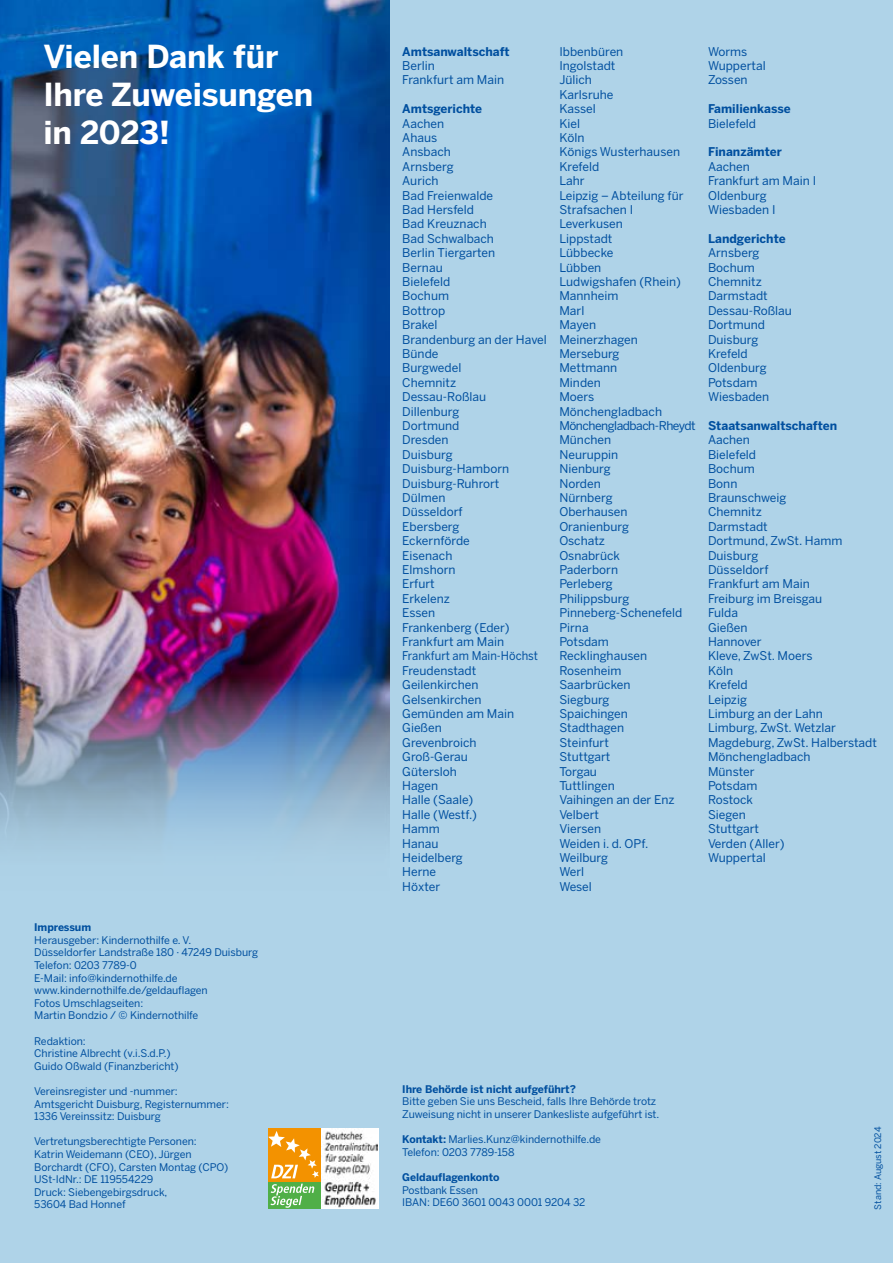
<style>
.page{position:relative;width:893px;height:1263px;background:#afd3e8}
.page>*{position:absolute;margin:0;border:0;box-sizing:border-box;transform-origin:0 0}
.t1{font:700 31.5px/37.8px "Benton Sans";letter-spacing:-.005em;color:#fff}
.t2{font:12px/14.4px "Benton Sans";color:#004f9f}
.t3{font:700 12px "Benton Sans";color:#004f9f}
.t4{font:10.5px/12.6px "Benton Sans";letter-spacing:-.005em;color:#004f9f}
.t5{font:700 10.5px "Benton Sans";letter-spacing:-.005em;color:#004f9f}
.t6{font:9px "Benton Sans";color:#004f9f}
.s1{font-weight:700}
</style>
<div class="page">
<img style="left:0;top:0;width:390px;height:846px">
<div style="left:269px;top:1178px;width:53px;height:6px;background:#f39200"></div>
<div style="left:269px;top:1128px;width:53px;height:53px;background:#f39200"></div>
<div style="left:269px;top:1182px;width:53px;height:27px;background:#50af47"></div>
<svg style="left:271px;top:1184px;width:43px;height:24px"></svg>
<svg style="left:269px;top:1131px;width:50px;height:47px"></svg>
<div style="left:322px;top:1128px;width:57px;height:81px;background:#fff"></div>
<img style="left:324px;top:1131px;width:53px;height:77px">
<h1 class="t1" style="left:43px;top:37px;width:271px">Vielen Dank für<br>Ihre Zuweisungen in 2023!</h1>
<p class="t3" style="left:402px;top:44px;width:109px">Amtsanwaltschaft</p>
<p class="t2" style="left:402px;top:58px;width:103px">Berlin<br>Frankfurt am Main</p>
<p class="t3" style="left:402px;top:102px;width:81px">Amtsgerichte</p>
<p class="t2" style="left:402px;top:116px;width:146px">Aachen<br>Ahaus<br>Ansbach<br>Arnsberg<br>Aurich<br>Bad Freienwalde<br>Bad Hersfeld<br>Bad Kreuznach<br>Bad Schwalbach<br>Berlin Tiergarten<br>Bernau<br>Bielefeld<br>Bochum<br>Bottrop<br>Brakel<br>Brandenburg an der Havel<br>Bünde<br>Burgwedel<br>Chemnitz<br>Dessau-Roßlau<br>Dillenburg<br>Dortmund<br>Dresden<br>Duisburg<br>Duisburg-Hamborn<br>Duisburg-Ruhrort<br>Dülmen<br>Düsseldorf<br>Ebersberg<br>Eckernförde<br>Eisenach<br>Elmshorn<br>Erfurt<br>Erkelenz<br>Essen<br>Frankenberg (Eder)<br>Frankfurt am Main<br>Frankfurt am Main-Höchst<br>Freudenstadt<br>Geilenkirchen<br>Gelsenkirchen<br>Gemünden am Main<br>Gießen<br>Grevenbroich<br>Groß-Gerau<br>Gütersloh<br>Hagen<br>Halle (Saale)<br>Halle (Westf.)<br>Hamm<br>Hanau<br>Heidelberg<br>Herne<br>Höxter</p>
<p class="t2" style="left:559px;top:44px;width:138px">Ibbenbüren<br>Ingolstadt<br>Jülich<br>Karlsruhe<br>Kassel<br>Kiel<br>Köln<br>Königs Wusterhausen<br>Krefeld<br>Lahr<br>Leipzig – Abteilung für<br>Strafsachen I<br>Leverkusen<br>Lippstadt<br>Lübbecke<br>Lübben<br>Ludwigshafen (Rhein)<br>Mannheim<br>Marl<br>Mayen<br>Meinerzhagen<br>Merseburg<br>Mettmann<br>Minden<br>Moers<br>Mönchengladbach<br>Mönchengladbach-Rheydt<br>München<br>Neuruppin<br>Nienburg<br>Norden<br>Nürnberg<br>Oberhausen<br>Oranienburg<br>Oschatz<br>Osnabrück<br>Paderborn<br>Perleberg<br>Philippsburg<br>Pinneberg-Schenefeld<br>Pirna<br>Potsdam<br>Recklinghausen<br>Rosenheim<br>Saarbrücken<br>Siegburg<br>Spaichingen<br>Stadthagen<br>Steinfurt<br>Stuttgart<br>Torgau<br>Tuttlingen<br>Vaihingen an der Enz<br>Velbert<br>Viersen<br>Weiden i. d. OPf.<br>Weilburg<br>Werl<br>Wesel</p>
<p class="t2" style="left:708px;top:44px;width:59px">Worms<br>Wuppertal<br>Zossen</p>
<p class="t3" style="left:708px;top:102px;width:84px">Familienkasse</p>
<p class="t2" style="left:708px;top:116px;width:50px">Bielefeld</p>
<p class="t3" style="left:708px;top:145px;width:75px">Finanzämter</p>
<p class="t2" style="left:708px;top:159px;width:110px">Aachen<br>Frankfurt am Main I<br>Oldenburg<br>Wiesbaden I</p>
<p class="t3" style="left:708px;top:231px;width:79px">Landgerichte</p>
<p class="t2" style="left:708px;top:245px;width:85px">Arnsberg<br>Bochum<br>Chemnitz<br>Darmstadt<br>Dessau-Roßlau<br>Dortmund<br>Duisburg<br>Krefeld<br>Oldenburg<br>Potsdam<br>Wiesbaden</p>
<p class="t3" style="left:708px;top:418px;width:131px">Staatsanwaltschaften</p>
<p class="t2" style="left:708px;top:433px;width:170px">Aachen<br>Bielefeld<br>Bochum<br>Bonn<br>Braunschweig<br>Chemnitz<br>Darmstadt<br>Dortmund, ZwSt. Hamm<br>Duisburg<br>Düsseldorf<br>Frankfurt am Main<br>Freiburg im Breisgau<br>Fulda<br>Gießen<br>Hannover<br>Kleve, ZwSt. Moers<br>Köln<br>Krefeld<br>Leipzig<br>Limburg an der Lahn<br>Limburg, ZwSt. Wetzlar<br>Magdeburg, ZwSt. Halberstadt<br>Mönchengladbach<br>Münster<br>Potsdam<br>Rostock<br>Siegen<br>Stuttgart<br>Verden (Aller)<br>Wuppertal</p>
<p class="t5" style="left:34px;top:921px;width:58px">Impressum</p>
<p class="t4" style="left:34px;top:933px;width:225px">Herausgeber: Kindernothilfe e. V.<br>Düsseldorfer Landstraße 180 · 47249 Duisburg Telefon: 0203 7789-0<br>E-Mail: info@kindernothilfe.de www.kindernothilfe.de/geldauflagen<br>Fotos Umschlagseiten:<br>Martin Bondzio / © Kindernothilfe</p>
<p class="t4" style="left:34px;top:1034px;width:146px">Redaktion:<br>Christine Albrecht (v.i.S.d.P.)<br>Guido Oßwald (Finanzbericht)</p>
<p class="t4" style="left:34px;top:1085px;width:196px">Vereinsregister und -nummer:<br>Amtsgericht Duisburg, Registernummer:<br>1336 Vereinssitz: Duisburg</p>
<p class="t4" style="left:34px;top:1135px;width:196px">Vertretungsberechtigte Personen:<br>Katrin Weidemann (CEO), Jürgen<br>Borchardt (CFO), Carsten Montag (CPO)<br>USt-IdNr.: DE 119554229<br>Druck: Siebengebirgsdruck,<br>53604 Bad Honnef</p>
<p class="t6" style="left:872px;top:1210px;width:84px;rotate:-90deg">Stand: August 2024</p>
<p class="t5" style="left:402px;top:1083px;width:175px">Ihre Behörde ist nicht aufgeführt?</p>
<p class="t4" style="left:402px;top:1095px;width:259px">Bitte geben Sie uns Bescheid, falls Ihre Behörde trotz<br>Zuweisung nicht in unserer Dankesliste aufgeführt ist.</p>
<p class="t4" style="left:402px;top:1133px;width:200px"><span class="s1">Kontakt:</span> Marlies.Kunz@kindernothilfe.de<br>Telefon: 0203 7789-158</p>
<p class="t5" style="left:402px;top:1171px;width:99px">Geldauflagenkonto</p>
<p class="t4" style="left:402px;top:1183px;width:185px">Postbank Essen<br>IBAN: DE60 3601 0043 0001 9204 32</p>
</div>
